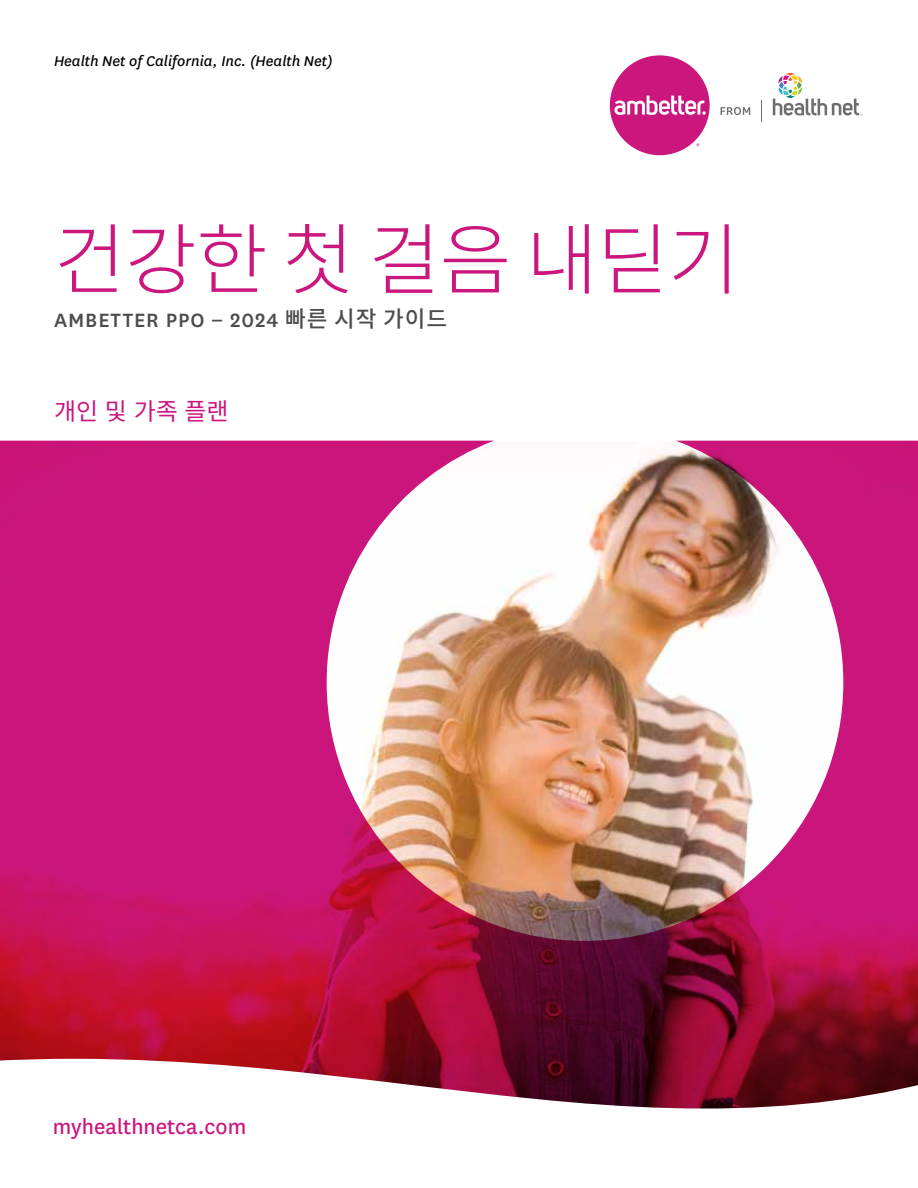
<style>
.page{position:relative;width:918px;height:1188px;background:#fff}
.page>*{position:absolute;margin:0;border:0;box-sizing:border-box;transform-origin:0 0}
.t1{font:300 78px "Noto Sans CJ Kkr";letter-spacing:-.01em;color:#cb167d}
.t2{font:24px "Centene Sans";color:#cb167d}
.t3{font:24px "Noto Sans CJ Kkr";color:#cb167d}
.t4{font:500 22.5px "Centene Sans";letter-spacing:.04em;color:#4c4c4e}
.t5{font:italic 16.5px "Centene Sans";color:#000}
.s1{font-family:"Noto Sans CJ Kkr"}
</style>
<div class="page">
<svg style="left:721px;top:107px;width:29px;height:8px"></svg>
<div style="left:610px;top:55px;width:100px;height:100px;background:#cb167d;border-radius:50%"></div>
<svg style="left:614px;top:96px;width:92px;height:19px"></svg>
<svg style="left:696px;top:143px;width:4px;height:4px"></svg>
<svg style="left:761px;top:101px;width:1px;height:21px"></svg>
<svg style="left:773px;top:72px;width:90px;height:44px"></svg>
<img style="left:0;top:441px;width:918px;height:618px">
<svg style="left:0;top:1059px;width:918px;height:50px"></svg>
<p class="t5" style="left:54px;top:51px;width:280px">Health Net of California, Inc. (Health Net)</p>
<h1 class="t1" style="left:54px;top:216px;width:687px">건강한 첫 걸음 내딛기</h1>
<h2 class="t4" style="left:54px;top:305px;width:395px">AMBETTER PPO <span class="s1">–</span> 2024 <span class="s1">빠른 시작 가이드</span></h2>
<h3 class="t3" style="left:54px;top:397px;width:176px">개인 및 가족 플랜</h3>
<p class="t2" style="left:53px;top:1110px;width:195px">myhealthnetca.com</p>
</div>
